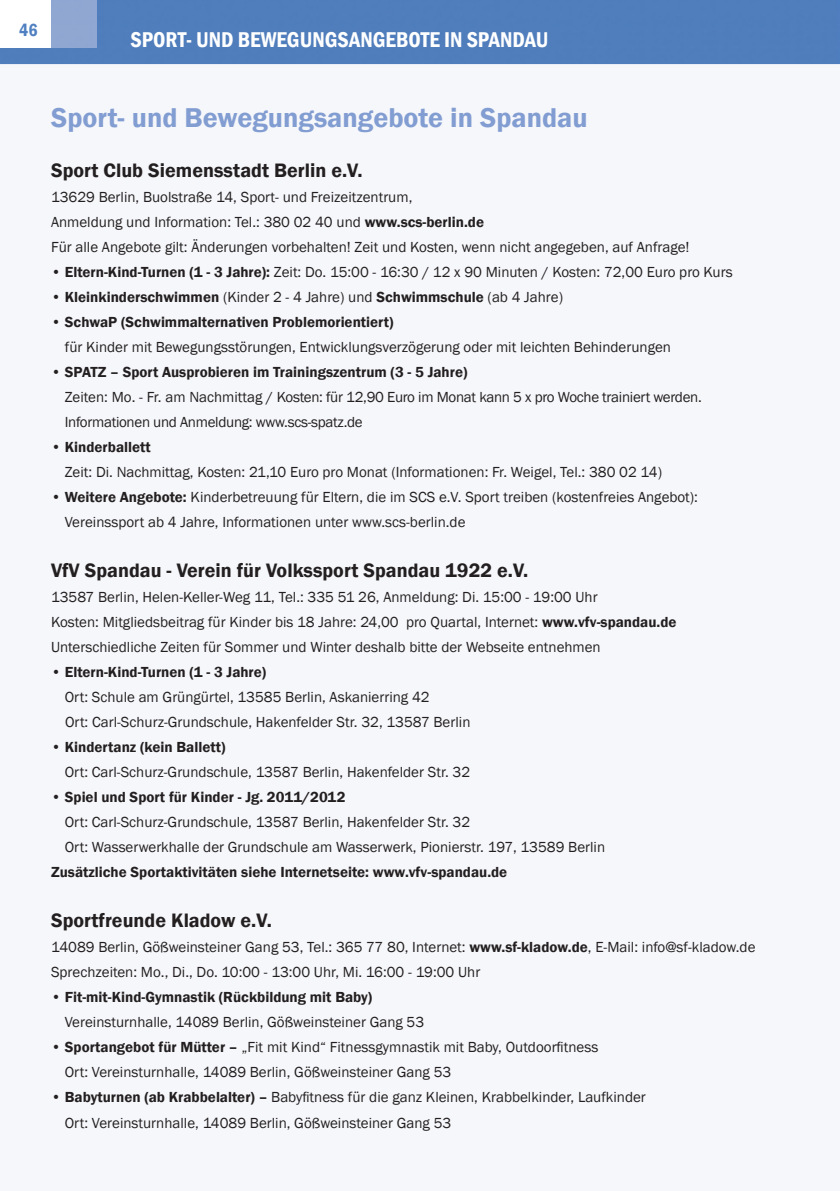
<style>
.page{position:relative;width:840px;height:1191px;background:#fff}
.page>*{position:absolute;margin:0;border:0;box-sizing:border-box;transform-origin:0 0}
.t1{font:600 28px "Franklin Gothic";color:#829dd1}
.t2{font:600 condensed 22px "Franklin Gothic";color:#fff}
.t3{font:600 20px "Franklin Gothic";color:#231f20}
.t4{font:600 condensed 18px "Franklin Gothic";color:#5080c1}
.t5{font:15px/25px "Franklin Gothic";color:#231f20}
.t6{font:600 15px "Franklin Gothic";color:#231f20}
.t7{font:15px/25px "Franklin Gothic";letter-spacing:-.02em;color:#231f20}
.s1{font-weight:600}
.s2{font-weight:400}
</style>
<div class="page">
<hr style="left:839px;top:0;width:1px;height:1191px;background:#f6f7fb">
<div style="left:0;top:0;width:839px;height:1191px;background:#f6f7fb"></div>
<img style="left:839px;top:0;width:1px;height:64px">
<div style="left:0;top:0;width:839px;height:64px;background:#507dbc"></div>
<div style="left:0;top:0;width:51px;height:47px;background:#fff"></div>
<div style="left:51px;top:0;width:45px;height:47px;background:#90a7d2"></div>
<p class="t4" style="left:19px;top:18px;width:20px">46</p>
<h2 class="t2" style="left:130px;top:25px;width:419px">SPORT- UND BEWEGUNGSANGEBOTE IN SPANDAU</h2>
<h1 class="t1" style="left:51px;top:100px;width:537px">Sport- und Bewegungsangebote in Spandau</h1>
<h3 class="t3" style="left:51px;top:158px;width:313px">Sport Club Siemensstadt Berlin e.V.</h3>
<p class="t5" style="left:51px;top:185px;width:639px">13629 Berlin, Buolstraße 14, Sport- und Freizeitzentrum,<br>Anmeldung und Information: Tel.: 380 02 40 und <span class="s1">www.scs-berlin.de<br></span>Für alle Angebote gilt: Änderungen vorbehalten! Zeit und Kosten, wenn nicht angegeben, auf Anfrage!</p>
<p class="t5" style="left:51px;top:260px;width:682px"><span class="s1">• Eltern-Kind-Turnen (1 - 3 jahre):</span> Zeit: Do. 15:00 - 16:30 / 12 x 90 Minuten / Kosten: 72,00 Euro pro Kurs</p>
<p class="t6" style="left:51px;top:288px;width:513px">• Kleinkinderschwimmen <span class="s2">(Kinder 2 - 4 Jahre) und</span> Schwimmschule <span class="s2">(ab 4 Jahre)</span></p>
<p class="t6" style="left:51px;top:313px;width:343px">• SchwaP (Schwimmalternativen Problemorientiert)</p>
<p class="t5" style="left:65px;top:335px;width:607px">für Kinder mit Bewegungsstörungen, Entwicklungsverzögerung oder mit leichten Behinderungen</p>
<p class="t6" style="left:51px;top:363px;width:417px">• SPATZ – Sport Ausprobieren im Trainingszentrum (3 - 5 jahre)</p>
<p class="t7" style="left:65px;top:385px;width:638px">Zeiten: Mo. - Fr. am Nachmittag / Kosten: für 12,90 Euro im Monat kann 5 x pro Woche trainiert werden.<br>Informationen und Anmeldung: www.scs-spatz.de</p>
<p class="t5" style="left:65px;top:435px;width:598px;text-indent:-14px">• <span class="s1">Kinderballett<br></span>Zeit: Di. Nachmittag, Kosten: 21,10 Euro pro Monat (Informationen: Fr. Weigel, Tel.: 380 02 14)</p>
<p class="t5" style="left:65px;top:485px;width:634px;text-indent:-14px"><span class="s1">• Weitere Angebote:</span> Kinderbetreuung für Eltern, die im SCS e.V. Sport treiben (kostenfreies Angebot):<br>Vereinssport ab 4 Jahre, Informationen unter www.scs-berlin.de</p>
<h3 class="t3" style="left:51px;top:558px;width:478px">VfV Spandau - Verein für Volkssport Spandau 1922 e.V.</h3>
<p class="t5" style="left:51px;top:585px;width:626px">13587 Berlin, Helen-Keller-Weg 11, Tel.: 335 51 26, Anmeldung: Di. 15:00 - 19:00 Uhr<br>Kosten: Mitgliedsbeitrag für Kinder bis 18 Jahre: 24,00 pro Quartal, Internet: <span class="s1">www.vfv-spandau.de<br></span>Unterschiedliche Zeiten für Sommer und Winter deshalb bitte der Webseite entnehmen</p>
<p class="t6" style="left:51px;top:663px;width:216px">• Eltern-Kind-Turnen (1 - 3 jahre)</p>
<p class="t5" style="left:65px;top:685px;width:407px">Ort: Schule am Grüngürtel, 13585 Berlin, Askanierring 42<br>Ort: Carl-Schurz-Grundschule, Hakenfelder Str. 32, 13587 Berlin</p>
<p class="t6" style="left:51px;top:738px;width:176px">• Kindertanz (kein Ballett)</p>
<p class="t5" style="left:65px;top:760px;width:406px">Ort: Carl-Schurz-Grundschule, 13587 Berlin, Hakenfelder Str. 32</p>
<p class="t6" style="left:51px;top:788px;width:296px">• Spiel und Sport für Kinder - jg. 2011/2012</p>
<p class="t5" style="left:65px;top:810px;width:541px">Ort: Carl-Schurz-Grundschule, 13587 Berlin, Hakenfelder Str. 32<br>Ort: Wasserwerkhalle der Grundschule am Wasserwerk, Pionierstr. 197, 13589 Berlin</p>
<p class="t6" style="left:51px;top:863px;width:457px">Zusätzliche Sportaktivitäten siehe Internetseite: www.vfv-spandau.de</p>
<h3 class="t3" style="left:51px;top:908px;width:222px">Sportfreunde Kladow e.V.</h3>
<p class="t5" style="left:51px;top:935px;width:705px">14089 Berlin, Gößweinsteiner Gang 53, Tel.: 365 77 80, Internet: <span class="s1">www.sf-kladow.de</span>, E-Mail: info@sf-kladow.de<br>Sprechzeiten: Mo., Di., Do. 10:00 - 13:00 Uhr, Mi. 16:00 - 19:00 Uhr</p>
<p class="t6" style="left:51px;top:988px;width:322px">• Fit-mit-Kind-Gymnastik (Rückbildung mit Baby)</p>
<p class="t5" style="left:65px;top:1010px;width:361px">Vereinsturnhalle, 14089 Berlin, Gößweinsteiner Gang 53</p>
<p class="t5" style="left:65px;top:1035px;width:534px;text-indent:-14px"><span class="s1">• Sportangebot für Mütter –</span> „Fit mit Kind“ Fitnessgymnastik mit Baby, Outdoorfitness<br>Ort: Vereinsturnhalle, 14089 Berlin, Gößweinsteiner Gang 53</p>
<p class="t5" style="left:65px;top:1085px;width:582px;text-indent:-14px"><span class="s1">• Babyturnen (ab Krabbelalter) –</span> Babyfitness für die ganz Kleinen, Krabbelkinder, Laufkinder<br>Ort: Vereinsturnhalle, 14089 Berlin, Gößweinsteiner Gang 53</p>
</div>
